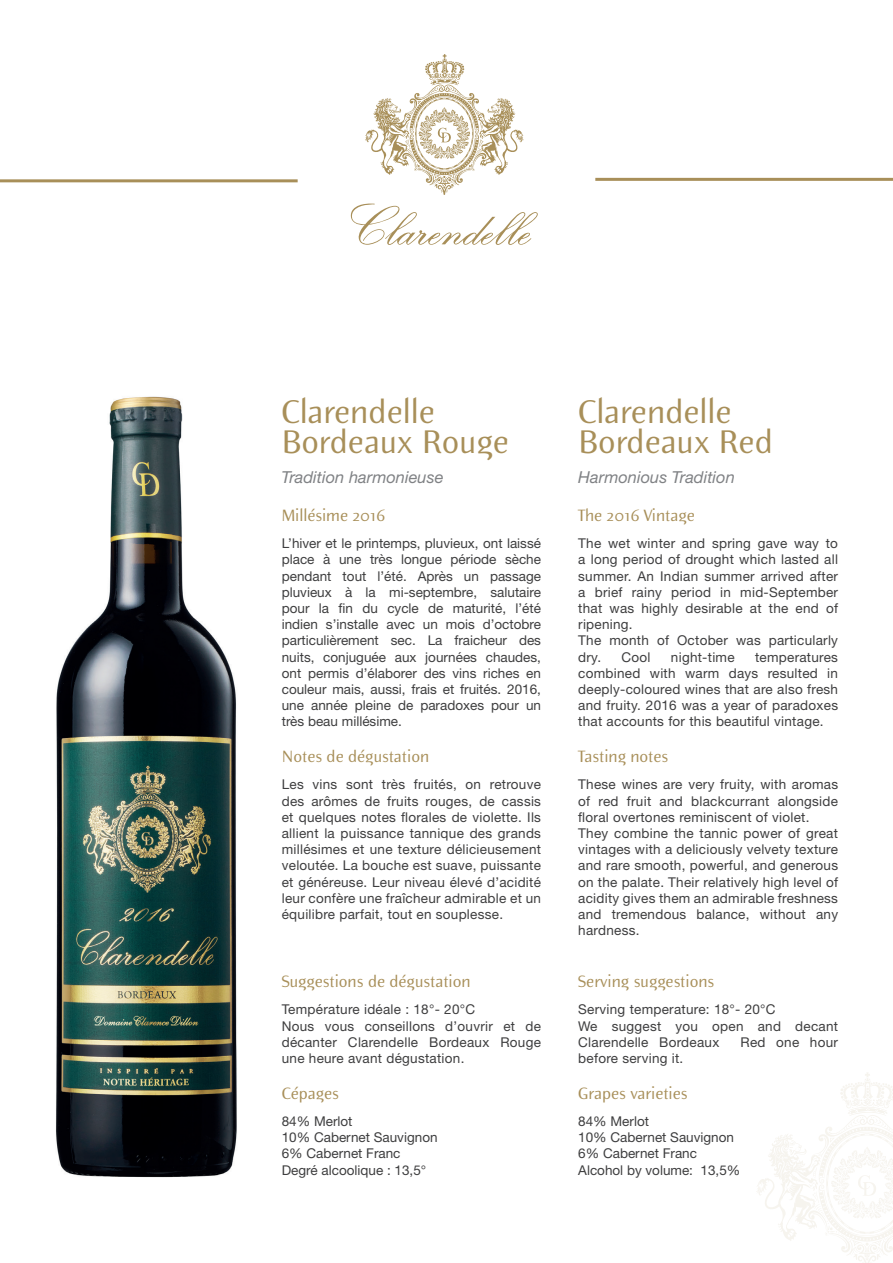
<style>
.page{position:relative;width:893px;height:1263px;background:#fff}
.page>*{position:absolute;margin:0;border:0;box-sizing:border-box;transform-origin:0 0}
.t1{font:33px/30px "Elemental Sans Pro";color:#a88f59}
.t2{font:16.5px "Elemental Sans Pro";color:#a88f59}
.t3{font:italic 16.5px "Helvetica Neue LT Std";color:#808285}
.t4{font:13.5px/16.2px "Helvetica Neue LT Std";letter-spacing:.02em;color:#3e3e3f}
.t5{font:13.5px/16.2px "Helvetica Neue LT Std";color:#3e3e3f}
</style>
<div class="page">
<img style="left:56px;top:396px;width:181px;height:782px">
<hr style="left:595px;top:178px;width:298px;height:3px;background:#a88f59">
<hr style="left:0;top:179px;width:298px;height:3px;background:#a88f59">
<svg style="left:757px;top:1072px;width:136px;height:191px"></svg>
<svg style="left:351px;top:203px;width:187px;height:42px"></svg>
<svg style="left:365px;top:54px;width:159px;height:141px"></svg>
<h1 class="t1" style="left:281px;top:397px;width:229px">Clarendelle<br>Bordeaux Rouge</h1>
<p class="t3" style="left:281px;top:468px;width:164px">Tradition harmonieuse</p>
<p class="t2" style="left:282px;top:505px;width:105px">Millésime 2016</p>
<p class="t4" style="left:282px;top:535px;width:261px;text-align:justify">L’hiver et le printemps, pluvieux, ont laissé place à une très longue période sèche pendant tout l’été. Après un passage pluvieux à la mi-septembre, salutaire pour la fin du cycle de maturité, l’été indien s’installe avec un mois d’octobre particulièrement sec. La fraicheur des nuits, conjuguée aux journées chaudes, ont permis d’élaborer des vins riches en couleur mais, aussi, frais et fruités. 2016, une année pleine de paradoxes pour un très beau millésime.</p>
<p class="t2" style="left:282px;top:746px;width:149px">Notes de dégustation</p>
<p class="t4" style="left:282px;top:776px;width:261px;text-align:justify">Les vins sont très fruités, on retrouve des arômes de fruits rouges, de cassis et quelques notes florales de violette. Ils allient la puissance tannique des grands millésimes et une texture délicieusement veloutée. La bouche est suave, puissante et généreuse. Leur niveau élevé d’acidité leur confère une fraîcheur admirable et un équilibre parfait, tout en souplesse.</p>
<p class="t2" style="left:282px;top:971px;width:190px">Suggestions de dégustation</p>
<p class="t4" style="left:282px;top:1001px;width:261px">Température idéale : 18°- 20°C<br>Nous vous conseillons d’ouvrir et de décanter Clarendelle Bordeaux Rouge une heure avant dégustation.</p>
<p class="t2" style="left:282px;top:1082px;width:59px">Cépages</p>
<p class="t5" style="left:282px;top:1113px;width:157px">84% Merlot<br>10% Cabernet Sauvignon<br>6% Cabernet Franc<br>Degré alcoolique : 13,5°</p>
<h1 class="t1" style="left:578px;top:397px;width:196px">Clarendelle<br>Bordeaux Red</h1>
<p class="t3" style="left:578px;top:468px;width:158px">Harmonious Tradition</p>
<p class="t2" style="left:578px;top:505px;width:118px">The 2016 Vintage</p>
<p class="t4" style="left:578px;top:535px;width:261px">The wet winter and spring gave way to a long period of drought which lasted all summer. An Indian summer arrived after a brief rainy period in mid-September that was highly desirable at the end of ripening.<br>The month of October was particularly dry.</p>
<p class="t4" style="left:621px;top:648px;width:31px">Cool</p>
<p class="t4" style="left:671px;top:648px;width:65px">night-time</p>
<p class="t4" style="left:578px;top:648px;width:261px;text-align:justify;text-indent:177px">temperatures combined with warm days resulted in deeply-coloured wines that are also fresh and fruity. 2016 was a year of paradoxes that accounts for this beautiful vintage.</p>
<p class="t2" style="left:578px;top:746px;width:92px">Tasting notes</p>
<p class="t4" style="left:578px;top:776px;width:261px">These wines are very fruity, with aromas of red fruit and blackcurrant alongside floral overtones reminiscent of violet.<br>They combine the tannic power of great vintages with a deliciously velvety texture and rare smooth, powerful, and generous on the palate. Their relatively high level of acidity gives them an admirable freshness and tremendous balance, without any hardness.</p>
<p class="t2" style="left:578px;top:971px;width:138px">Serving suggestions</p>
<p class="t4" style="left:578px;top:1001px;width:261px">Serving temperature: 18°- 20°C<br>We suggest you open and decant<br>Clarendelle Bordeaux</p>
<p class="t4" style="left:740px;top:1034px;width:99px">Red one hour</p>
<p class="t4" style="left:578px;top:1050px;width:107px">before serving it.</p>
<p class="t2" style="left:578px;top:1082px;width:111px">Grapes varieties</p>
<p class="t5" style="left:578px;top:1113px;width:164px">84% Merlot<br>10% Cabernet Sauvignon<br>6% Cabernet Franc<br>Alcohol by volume: 13,5%</p>
</div>
